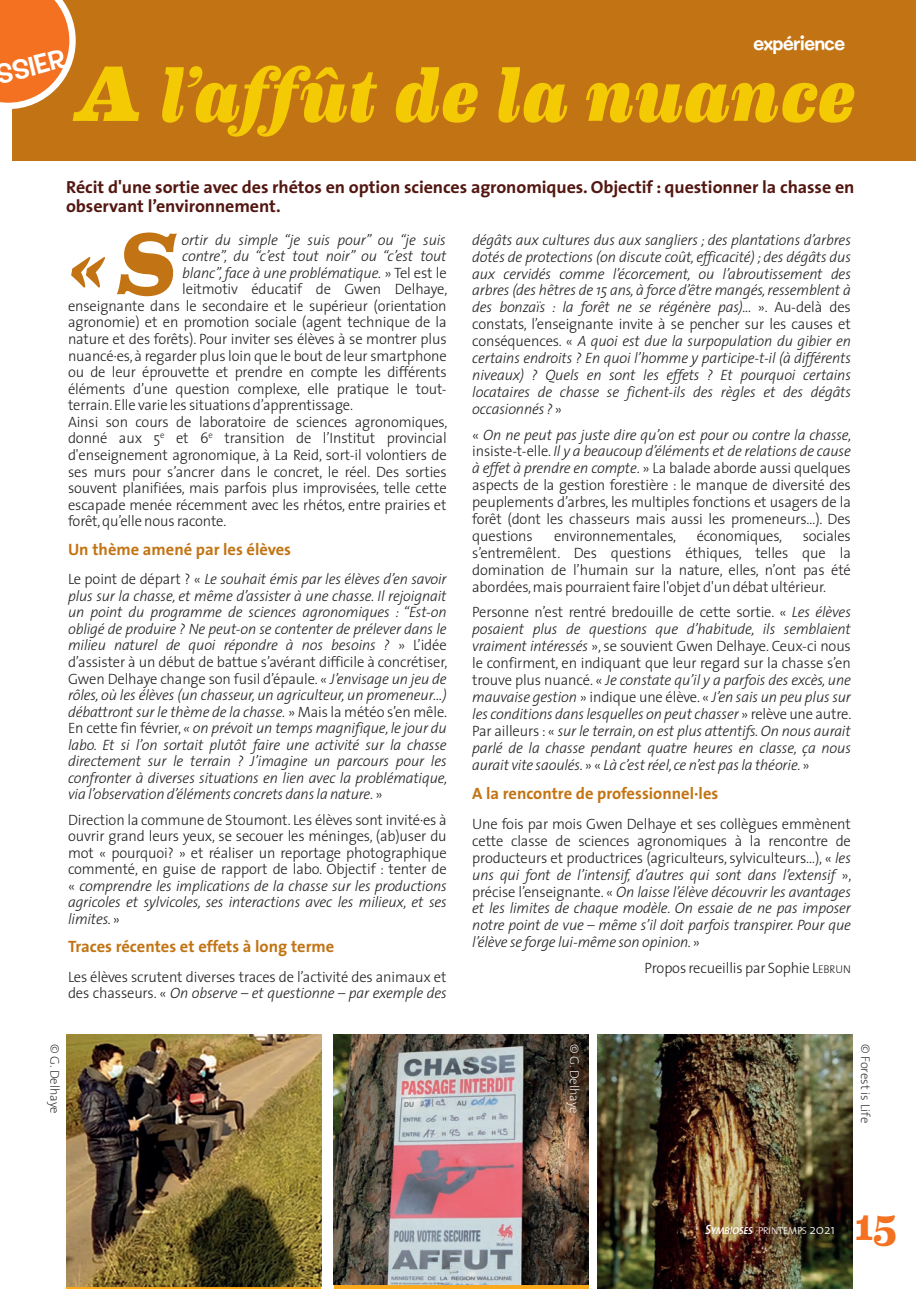
<style>
.page{position:relative;width:919px;height:1289px;background:#fff}
.page>*{position:absolute;margin:0;border:0;box-sizing:border-box;transform-origin:0 0}
.t1{font:italic 800 86.85px "Eames Century Modern";color:#c27414}
.t2{font:italic 800 78px "Eames Century Modern";color:#f4ca05}
.t3{font:700 42px "Eames Century Modern";color:#f37121}
.t4{font:27px "Shag Lounge";color:#fff}
.t5{font:19.5px "Shag Lounge";letter-spacing:-.015em;color:#fff}
.t6{font:700 17.4px/18.8px "The Sans";letter-spacing:-.005em;color:#531711}
.t7{font:700 16.5px "The Sans";color:#c27414}
.t8{font:italic 300 15px/17px "The Sans";letter-spacing:-.01em;color:#231f20;text-align:justify}
.t9{font:300 15px/17px "The Sans";letter-spacing:-.01em;color:#231f20;text-align:justify}
.t10{font:200 12.75px "The Sans";color:#231f20}
.t11{font:200 12.75px "The Sans";color:#fff}
.t12{font:300 10.2px "The Sans";letter-spacing:-.02em;color:#fff}
.s1{font-style:normal}
.s2{font-style:italic}
.s3{font-size:11.25px}
.s4{font-weight:600;font-style:italic;font-size:13.5px}
.s5{font-weight:600;font-style:italic}
.s6{font-size:13.5px}
</style>
<div class="page">
<div style="left:13px;top:0;width:902px;height:161px;background:#c27414"></div>
<svg style="left:0;top:0;width:76px;height:109px;background:#ed8239"></svg>
<img style="left:334px;top:1034px;width:254px;height:249px">
<img style="left:598px;top:1034px;width:254px;height:254px">
<img style="left:67px;top:1034px;width:254px;height:252px">
<h3 class="t5" style="left:753px;top:37px;width:93px">expérience</h3>
<h3 class="t4" style="left:-5px;top:66px;width:71px;rotate:-14deg">SSIER</h3>
<h2 class="t2" style="left:74px;top:67px;width:782px">A l’affût de la nuance</h2>
<p class="t6" style="left:66px;top:180px;width:789px">Récit d'une sortie avec des rhétos en option sciences agronomiques. Objectif : questionner la chasse en observant l’environnement.</p>
<h1 class="t1" style="left:68px;top:234px;width:110px">« S</h1>
<p class="t8" style="left:181px;top:230px;width:266px">ortir du simple “je suis pour” ou “je suis</p>
<p class="t8" style="left:182px;top:247px;width:266px">contre”, du “c’est tout noir” ou “c’est tout</p>
<p class="t8" style="left:182px;top:264px;width:266px">blanc”, face à une problématique. <span class="s1">» Tel est le</span></p>
<p class="t9" style="left:182px;top:280px;width:266px">leitmotiv éducatif de Gwen Delhaye,</p>
<p class="t9" style="left:68px;top:297px;width:380px">enseignante dans le secondaire et le supérieur (orientation</p>
<p class="t9" style="left:68px;top:313px;width:380px">agronomie) et en promotion sociale (agent technique de la</p>
<p class="t9" style="left:68px;top:330px;width:380px">nature et des forêts). Pour inviter ses élèves à se montrer plus</p>
<p class="t9" style="left:68px;top:346px;width:380px">nuancé·es, à regarder plus loin que le bout de leur smartphone</p>
<p class="t9" style="left:68px;top:363px;width:380px">ou de leur éprouvette et prendre en compte les différents</p>
<p class="t9" style="left:68px;top:380px;width:380px">éléments d’une question complexe, elle pratique le tout-</p>
<p class="t9" style="left:68px;top:396px;width:287px">terrain. Elle varie les situations d’apprentissage.</p>
<p class="t9" style="left:68px;top:413px;width:381px">Ainsi son cours de laboratoire de sciences agronomiques,</p>
<p class="t9" style="left:68px;top:429px;width:380px">donné aux 5<sup>e</sup> et 6<sup>e</sup> transition de l’Institut provincial</p>
<p class="t9" style="left:68px;top:446px;width:380px">d'enseignement agronomique, à La Reid, sort-il volontiers de</p>
<p class="t9" style="left:68px;top:462px;width:380px">ses murs pour s’ancrer dans le concret, le réel. Des sorties</p>
<p class="t9" style="left:68px;top:479px;width:380px">souvent planifiées, mais parfois plus improvisées, telle cette</p>
<p class="t9" style="left:68px;top:495px;width:380px">escapade menée récemment avec les rhétos, entre prairies et</p>
<p class="t9" style="left:68px;top:512px;width:160px">forêt, qu’elle nous raconte.</p>
<p class="t7" style="left:68px;top:542px;width:225px">Un thème amené par les élèves</p>
<p class="t8" style="left:68px;top:570px;width:381px;line-height:16.5px"><span class="s1">Le point de départ ? «</span> Le souhait émis par les élèves d’en savoir plus sur la chasse, et même d’assister à une chasse. Il rejoignait un point du programme de sciences agronomiques : “Est-on obligé de produire ? Ne peut-on se contenter de prélever dans le milieu naturel de quoi répondre à nos besoins ? <span class="s1">» L’idée d’assister à un début de battue s’avérant difficile à concrétiser, Gwen Delhaye change son fusil d’épaule. «</span> J’envisage un jeu de rôles, où les élèves (un chasseur, un agriculteur, un promeneur…) débattront sur le thème de la chasse. <span class="s1">» Mais la météo s’en mêle.<br>En cette fin février,</span> « on prévoit un temps magnifique, le jour du labo. Et si l’on sortait plutôt faire une activité sur la chasse directement sur le terrain ? J’imagine un parcours pour les confronter à diverses situations en lien avec la problématique, via l’observation d’éléments concrets dans la nature. <span class="s1">»</span></p>
<p class="t9" style="left:68px;top:810px;width:380px;line-height:16.5px">Direction la commune de Stoumont. Les élèves sont invité·es à ouvrir grand leurs yeux, se secouer les méninges, (ab)user du mot « pourquoi? » et réaliser un reportage photographique commenté, en guise de rapport de labo. Objectif : tenter de « <span class="s2">comprendre les implications de la chasse sur les productions agricoles et sylvicoles, ses interactions avec les milieux, et ses limites.</span> »</p>
<p class="t7" style="left:68px;top:940px;width:268px">Traces récentes et effets à long terme</p>
<p class="t9" style="left:68px;top:967px;width:380px;line-height:16.5px">Les élèves scrutent diverses traces de l’activité des animaux et des chasseurs. « <span class="s2">On observe – et questionne – par exemple des</span></p>
<p class="t8" style="left:472px;top:230px;width:380px">dégâts aux cultures dus aux sangliers ; des plantations d’arbres dotés de protections (on discute coût, efficacité) ; des dégâts dus aux cervidés comme l’écorcement, ou l’abroutissement des arbres (des hêtres de 15 ans, à force d’être mangés, ressemblent à des bonzaïs : la forêt ne se régénère pas)... <span class="s1">». Au-delà des constats, l’enseignante invite à se pencher sur les causes et conséquences. «</span> A quoi est due la surpopulation du gibier en certains endroits ? En quoi l’homme y participe-t-il (à différents niveaux) ? Quels en sont les effets ? Et pourquoi certains locataires de chasse se fichent-ils des règles et des dégâts occasionnés ? <span class="s1">»</span></p>
<p class="t9" style="left:472px;top:425px;width:381px">« <span class="s2">On ne peut pas juste dire qu’on est pour ou contre la chasse, </span>insiste-t-elle. <span class="s2">Il y a beaucoup d’éléments et de relations de cause à effet à prendre en compte</span>. » La balade aborde aussi quelques aspects de la gestion forestière : le manque de diversité des peuplements d’arbres, les multiples fonctions et usagers de la forêt (dont les chasseurs mais aussi les promeneurs…). Des questions</p>
<p class="t9" style="left:472px;top:527px;width:380px;text-indent:330px">sociales s’entremêlent. Des questions éthiques, telles que la domination de l’humain sur la nature, elles, n’ont pas été abordées, mais pourraient faire l'objet d'un débat ultérieur.</p>
<p class="t8" style="left:472px;top:603px;width:381px"><span class="s1">Personne n’est rentré bredouille de cette sortie. «</span> Les élèves posaient plus de questions que d’habitude, ils semblaient vraiment intéressés <span class="s1">», se souvient Gwen Delhaye. Ceux-ci nous le confirment, en indiquant que leur regard sur la chasse s’en trouve plus nuancé. «</span> Je constate qu’il y a parfois des excès, une mauvaise gestion <span class="s1">» indique une élève. «</span> J’en sais un peu plus sur les conditions dans lesquelles on peut chasser <span class="s1">» relève une autre.<br>Par ailleurs : «</span> sur le terrain, on est plus attentifs. On nous aurait parlé de la chasse pendant quatre heures en classe, ça nous aurait vite saoulés. <span class="s1">» «</span> Là c’est réel, ce n’est pas la théorie. <span class="s1">»</span></p>
<p class="t7" style="left:472px;top:787px;width:247px">A la rencontre de professionnel·les</p>
<p class="t8" style="left:472px;top:814px;width:381px"><span class="s1">Une fois par mois Gwen Delhaye et ses collègues emmènent cette classe de sciences agronomiques à la rencontre de producteurs et productrices (agriculteurs, sylviculteurs…), «</span> les uns qui font de l’intensif, d’autres qui sont dans l’extensif <span class="s1">», précise l’enseignante. «</span> On laisse l’élève découvrir les avantages et les limites de chaque modèle. On essaie de ne pas imposer notre point de vue – même s’il doit parfois transpirer. Pour que l’élève se forge lui-même son opinion. <span class="s1">»</span></p>
<p class="t9" style="left:644px;top:958px;width:208px">Propos recueillis par Sophie L<span class="s3">EBRUN</span></p>
<p class="t9" style="left:554px;top:527px;width:124px">environnementales,</p>
<p class="t9" style="left:696px;top:527px;width:87px">économiques,</p>
<p class="t10" style="left:60px;top:1043px;width:72px;rotate:90deg">© G. Delhaye</p>
<p class="t11" style="left:579px;top:1043px;width:72px;rotate:90deg">© G. Delhaye</p>
<p class="t10" style="left:870px;top:1043px;width:81px;rotate:90deg">© Forest is Life</p>
<p class="t12" style="left:705px;top:1221px;width:131px"><span class="s4">S</span><span class="s5">YMBIOSES</span> PRINTEMPS <span class="s6">2021</span></p>
<h3 class="t3" style="left:855px;top:1193px;width:43px">15</h3>
</div>
